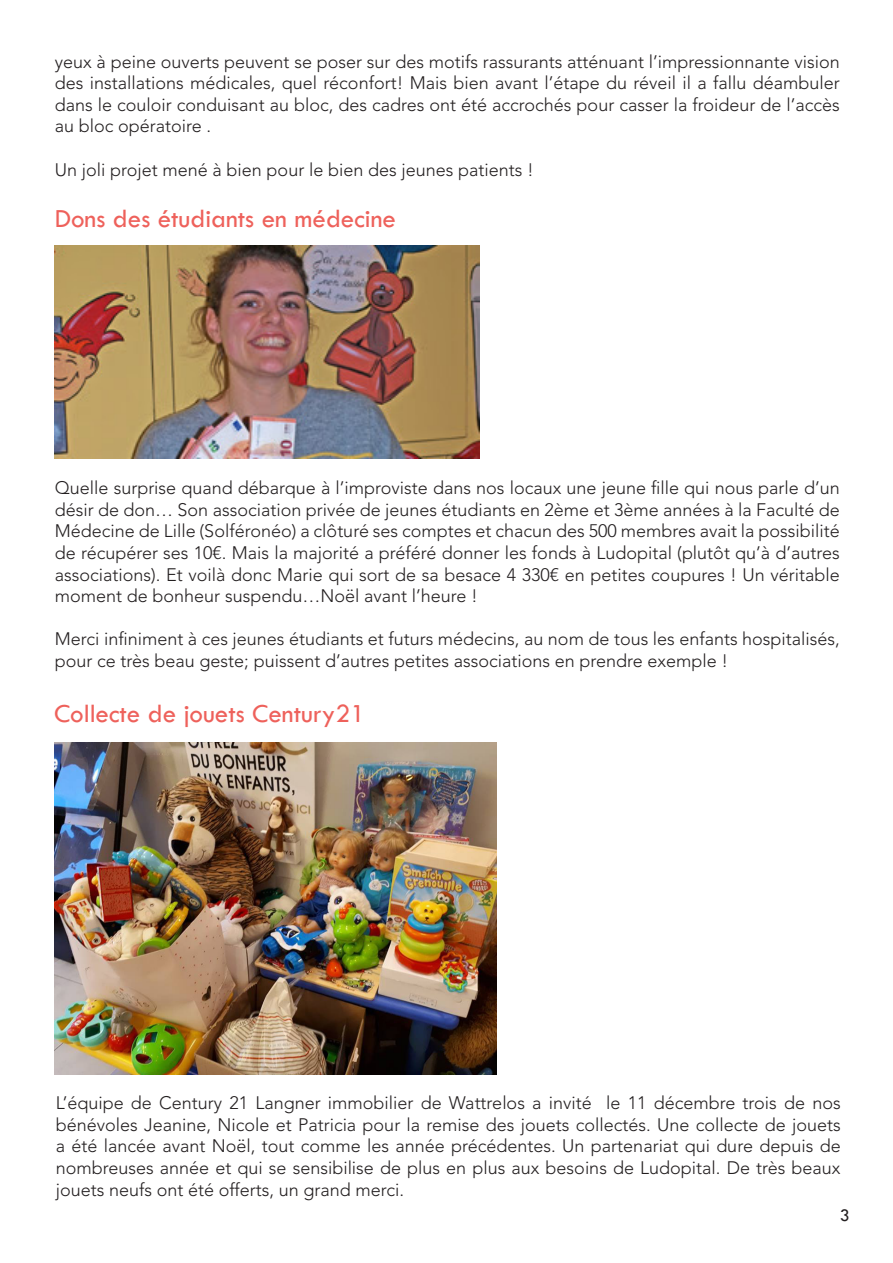
<style>
.page{position:relative;width:893px;height:1263px;background:#fff}
.page>*{position:absolute;margin:0;border:0;box-sizing:border-box;transform-origin:0 0}
.t1{font:27px "Tw Cen";color:#ee615b}
.t2{font:300 18px/21.6px "Avenir LT Std";color:#231f20;text-align:justify}
.t3{font:18px "Tw Cen";color:#231f20}
</style>
<div class="page">
<img style="left:55px;top:742px;width:442px;height:332px">
<img style="left:55px;top:246px;width:424px;height:213px">
<p class="t2" style="left:55px;top:51px;width:787px">yeux à peine ouverts peuvent se poser sur des motifs rassurants atténuant l’impressionnante vision des installations médicales, quel réconfort! Mais bien avant l’étape du réveil il a fallu déambuler dans le couloir conduisant au bloc, des cadres ont été accrochés pour casser la froideur de l’accès au bloc opératoire .</p>
<p class="t2" style="left:55px;top:159px;width:480px">Un joli projet mené à bien pour le bien des jeunes patients !</p>
<h1 class="t1" style="left:55px;top:202px;width:343px">Dons des étudiants en médecine</h1>
<p class="t2" style="left:55px;top:477px;width:787px">Quelle surprise quand débarque à l’improviste dans nos locaux une jeune fille qui nous parle d’un désir de don… Son association privée de jeunes étudiants en 2ème et 3ème années à la Faculté de Médecine de Lille (Solféronéo) a clôturé ses comptes et chacun des 500 membres avait la possibilité de récupérer ses 10€. Mais la majorité a préféré donner les fonds à Ludopital (plutôt qu’à d’autres associations). Et voilà donc Marie qui sort de sa besace 4 330€ en petites coupures ! Un véritable moment de bonheur suspendu…Noël avant l’heure !</p>
<p class="t2" style="left:55px;top:628px;width:787px">Merci infiniment à ces jeunes étudiants et futurs médecins, au nom de tous les enfants hospitalisés, pour ce très beau geste; puissent d’autres petites associations en prendre exemple !</p>
<h1 class="t1" style="left:54px;top:697px;width:313px">Collecte de jouets Century21</h1>
<p class="t2" style="left:56px;top:1092px;width:787px">L’équipe de Century 21 Langner immobilier de Wattrelos a invité le 11 décembre trois de nos bénévoles Jeanine, Nicole et Patricia pour la remise des jouets collectés. Une collecte de jouets a été lancée avant Noël, tout comme les année précédentes. Un partenariat qui dure depuis de nombreuses année et qui se sensibilise de plus en plus aux besoins de Ludopital. De très beaux jouets neufs ont été offerts, un grand merci.</p>
<p class="t3" style="left:840px;top:1205px;width:11px">3</p>
</div>
